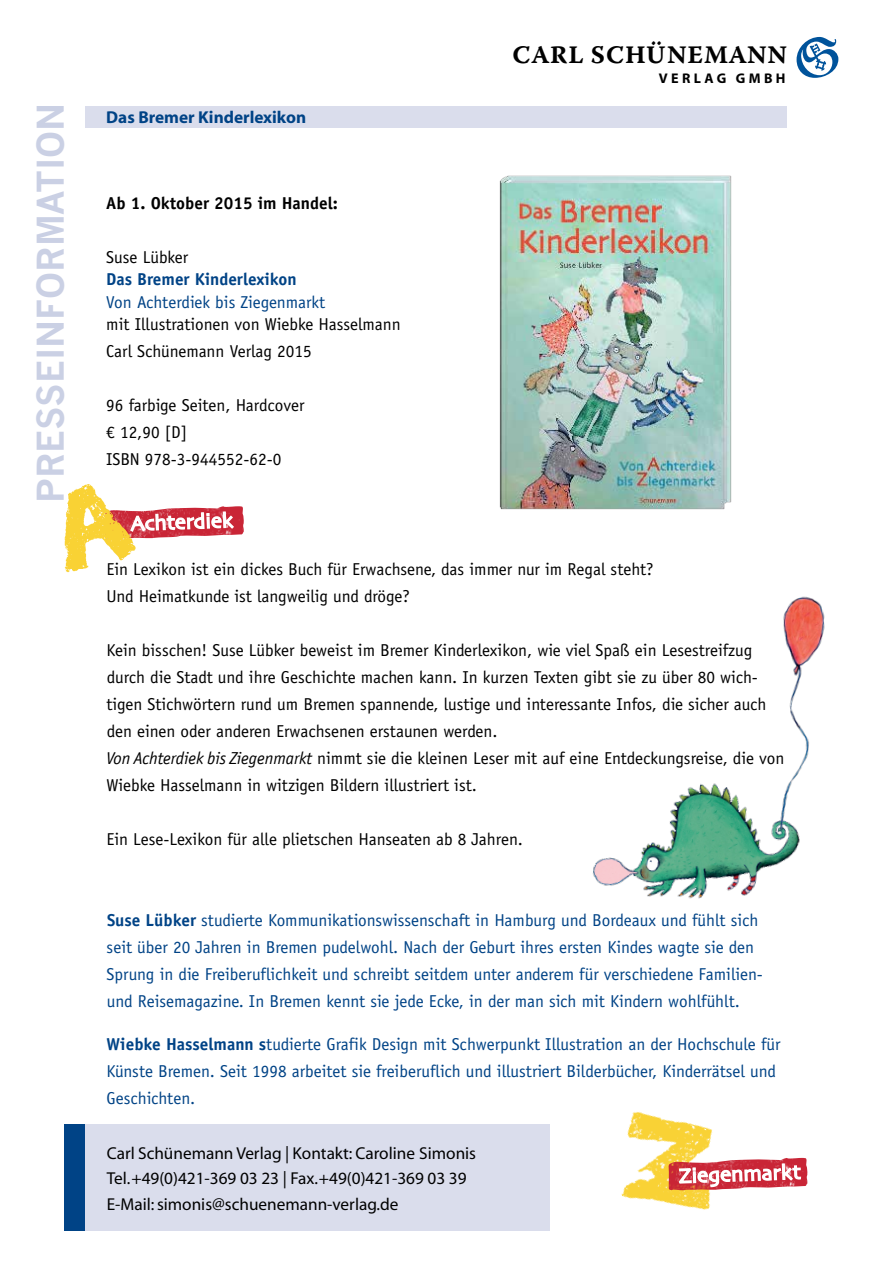
<style>
.page{position:relative;width:893px;height:1263px;background:#fff}
.page>*{position:absolute;margin:0;border:0;box-sizing:border-box;transform-origin:0 0}
.t1{font:700 36px "News Gothic";color:#cad0e4}
.t2{font:25.2px "Warnock Pro Bold Capt";letter-spacing:.025em;color:#000}
.t3{font:17.25px/27px "Officina Sans Std";color:#000}
.t4{font:17.25px/27px "Officina Sans Std";color:#004386}
.t5{font:17.25px/25.5px "Myriad";color:#000}
.t6{font:700 17.25px "Officina Sans Std";color:#000}
.t7{font:700 17.25px "Officina Sans Std";color:#004386}
.t8{font:700 17.25px "Myriad";color:#004386}
.t9{font:700 14.1px "Myriad";letter-spacing:.24em;color:#000}
.s1{font-family:"Officina San ITC";font-style:italic}
.s2{font-weight:700}
</style>
<div class="page">
<img style="left:235px;top:506px;width:9px;height:29px">
<svg style="left:153px;top:506px;width:82px;height:32px"></svg>
<img style="left:64px;top:484px;width:89px;height:89px">
<div style="left:85px;top:107px;width:702px;height:21px;background:#daddec"></div>
<div style="left:64px;top:1125px;width:21px;height:106px;background:#004386"></div>
<div style="left:85px;top:1125px;width:465px;height:106px;background:#daddec"></div>
<svg style="left:797px;top:37px;width:41px;height:41px"></svg>
<img style="left:499px;top:175px;width:233px;height:335px">
<img style="left:621px;top:1111px;width:92px;height:95px">
<img style="left:668px;top:1157px;width:140px;height:33px">
<svg style="left:678px;top:1163px;width:124px;height:47px"></svg>
<img style="left:593px;top:783px;width:207px;height:116px">
<img style="left:740px;top:596px;width:85px;height:236px">
<h2 class="t2" style="left:513px;top:39px;width:276px">CARL SCHÜNEMANN</h2>
<h1 class="t1" style="left:28px;top:503px;width:402px;rotate:-90deg">PRESSEINFORMATION</h1>
<p class="t8" style="left:106px;top:109px;width:201px">Das Bremer Kinderlexikon</p>
<p class="t6" style="left:106px;top:192px;width:233px">Ab 1. Oktober 2015 im Handel:</p>
<p class="t3" style="left:106px;top:243px;width:84px">Suse Lübker</p>
<p class="t7" style="left:106px;top:269px;width:192px">Das Bremer Kinderlexikon</p>
<p class="t4" style="left:106px;top:288px;width:220px">Von Achterdiek bis Ziegenmarkt</p>
<p class="t3" style="left:106px;top:311px;width:296px">mit Illustrationen von Wiebke Hasselmann<br>Carl Schünemann Verlag 2015</p>
<p class="t3" style="left:106px;top:392px;width:200px">96 farbige Seiten, Hardcover € 12,90 [D]<br>ISBN 978-3-944552-62-0</p>
<p class="t9" style="left:659px;top:71px;width:128px">VERLAG GMBH</p>
<p class="t3" style="left:106px;top:556px;width:549px">Ein Lexikon ist ein dickes Buch für Erwachsene, das immer nur im Regal steht?<br>Und Heimatkunde ist langweilig und dröge?</p>
<p class="t3" style="left:106px;top:636px;width:679px">Kein bisschen! Suse Lübker beweist im Bremer Kinderlexikon, wie viel Spaß ein Lesestreifzug durch die Stadt und ihre Geschichte machen kann. In kurzen Texten gibt sie zu über 80 wich&shy;tigen Stichwörtern rund um Bremen spannende, lustige und interessante Infos, die sicher auch den einen oder anderen Erwachsenen erstaunen werden.<br><span class="s1">Von Achterdiek bis Ziegenmarkt</span> nimmt sie die kleinen Leser mit auf eine Entdeckungsreise, die von Wiebke Hasselmann in witzigen Bildern illustriert ist.</p>
<p class="t3" style="left:106px;top:825px;width:418px">Ein Lese-Lexikon für alle plietschen Hanseaten ab 8 Jahren.</p>
<p class="t4" style="left:107px;top:906px;width:658px"><span class="s2">Suse Lübker</span> studierte Kommunikationswissenschaft in Hamburg und Bordeaux und fühlt sich seit über 20 Jahren in Bremen pudelwohl. Nach der Geburt ihres ersten Kindes wagte sie den Sprung in die Freiberuflichkeit und schreibt seitdem unter anderem für verschiedene Familien&shy;und Reisemagazine. In Bremen kennt sie jede Ecke, in der man sich mit Kindern wohlfühlt.</p>
<p class="t4" style="left:106px;top:1031px;width:676px"><span class="s2">Wiebke Hasselmann s</span>tudierte Grafik Design mit Schwerpunkt Illustration an der Hochschule für<br>Künste Bremen. Seit 1998 arbeitet sie freiberuflich und illustriert Bilderbücher, Kinderrätsel und<br>Geschichten.</p>
<p class="t5" style="left:107px;top:1141px;width:371px">Carl Schünemann Verlag | Kontakt: Caroline Simonis<br>Tel.+49(0)421-369 03 23 | Fax.+49(0)421-369 03 39<br>E-Mail: simonis@schuenemann-verlag.de</p>
</div>
